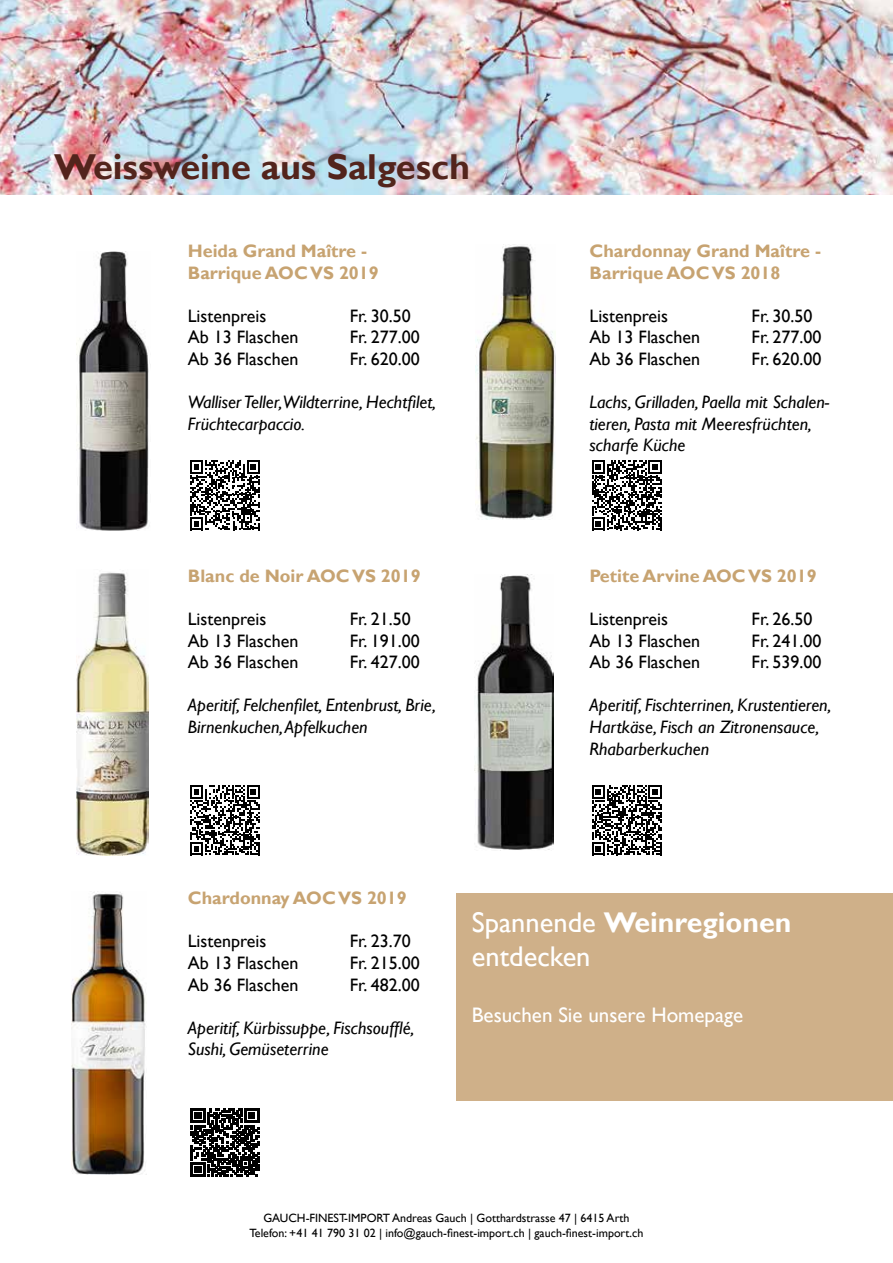
<style>
.page{position:relative;width:893px;height:1263px;background:#fff}
.page>*{position:absolute;margin:0;border:0;box-sizing:border-box;transform-origin:0 0}
.t1{font:700 36px "Gill Sans";color:#53241c}
.t2{font:28.5px/34.2px "Gill Sans";color:#fff}
.t3{font:21px "Gill Sans";color:#fff}
.t4{font:italic 18px/21.6px "Gill Sans";color:#000}
.t5{font:18px "Gill Sans";color:#000}
.t6{font:700 18px/21.6px "Gill Sans";color:#c7a371}
.t7{font:12px/14.4px "Gill Sans";color:#000;text-align:center}
.s1{font-weight:700}
</style>
<div class="page">
<img style="left:0;top:0;width:893px;height:195px">
<img style="left:76px;top:252px;width:74px;height:279px">
<svg style="left:190px;top:460px;width:70px;height:70px"></svg>
<img style="left:76px;top:572px;width:72px;height:283px">
<svg style="left:190px;top:785px;width:70px;height:70px"></svg>
<img style="left:475px;top:245px;width:81px;height:275px">
<svg style="left:592px;top:460px;width:70px;height:70px"></svg>
<img style="left:474px;top:574px;width:80px;height:277px">
<svg style="left:592px;top:785px;width:70px;height:70px"></svg>
<img style="left:71px;top:892px;width:75px;height:282px">
<svg style="left:191px;top:1108px;width:68px;height:69px"></svg>
<div style="left:456px;top:893px;width:437px;height:207px;background:#cfb089"></div>
<h1 class="t1" style="left:54px;top:145px;width:417px">Weissweine aus Salgesch</h1>
<p class="t6" style="left:188px;top:241px;width:192px">Heida Grand Maître -<br>Barrique AOC VS 2019</p>
<p class="t5" style="left:188px;top:305px;width:80px">Listenpreis</p>
<p class="t5" style="left:350px;top:305px;width:62px">Fr. 30.50</p>
<p class="t5" style="left:188px;top:327px;width:112px">Ab 13 Flaschen</p>
<p class="t5" style="left:350px;top:327px;width:71px">Fr. 277.00</p>
<p class="t5" style="left:188px;top:348px;width:112px">Ab 36 Flaschen</p>
<p class="t5" style="left:350px;top:348px;width:71px">Fr. 620.00</p>
<p class="t4" style="left:188px;top:392px;width:250px">Walliser Teller,Wildterrine, Hechtfilet,<br>Früchtecarpaccio.</p>
<p class="t6" style="left:188px;top:565px;width:234px">Blanc de Noir AOC VS 2019</p>
<p class="t5" style="left:188px;top:608px;width:80px">Listenpreis</p>
<p class="t5" style="left:350px;top:608px;width:62px">Fr. 21.50</p>
<p class="t5" style="left:188px;top:630px;width:112px">Ab 13 Flaschen</p>
<p class="t5" style="left:350px;top:630px;width:71px">Fr. 191.00</p>
<p class="t5" style="left:188px;top:652px;width:112px">Ab 36 Flaschen</p>
<p class="t5" style="left:350px;top:652px;width:71px">Fr. 427.00</p>
<p class="t4" style="left:188px;top:695px;width:250px">Aperitif, Felchenfilet, Entenbrust, Brie,<br>Birnenkuchen, Apfelkuchen</p>
<p class="t6" style="left:589px;top:241px;width:233px">Chardonnay Grand Maître -<br>Barrique AOC VS 2018</p>
<p class="t5" style="left:589px;top:305px;width:80px">Listenpreis</p>
<p class="t5" style="left:751px;top:305px;width:62px">Fr. 30.50</p>
<p class="t5" style="left:589px;top:327px;width:112px">Ab 13 Flaschen</p>
<p class="t5" style="left:751px;top:327px;width:71px">Fr. 277.00</p>
<p class="t5" style="left:589px;top:348px;width:112px">Ab 36 Flaschen</p>
<p class="t5" style="left:751px;top:348px;width:71px">Fr. 620.00</p>
<p class="t4" style="left:589px;top:392px;width:241px">Lachs, Grilladen, Paella mit Schalen&shy;tieren, Pasta mit Meeresfrüchten, scharfe Küche</p>
<p class="t6" style="left:589px;top:565px;width:229px">Petite Arvine AOC VS 2019</p>
<p class="t5" style="left:589px;top:608px;width:80px">Listenpreis</p>
<p class="t5" style="left:751px;top:608px;width:62px">Fr. 26.50</p>
<p class="t5" style="left:589px;top:630px;width:112px">Ab 13 Flaschen</p>
<p class="t5" style="left:751px;top:630px;width:71px">Fr. 241.00</p>
<p class="t5" style="left:589px;top:652px;width:112px">Ab 36 Flaschen</p>
<p class="t5" style="left:751px;top:652px;width:71px">Fr. 539.00</p>
<p class="t4" style="left:589px;top:695px;width:243px">Aperitif, Fischterrinen, Krustentieren,<br>Hartkäse, Fisch an Zitronensauce,<br>Rhabarberkuchen</p>
<p class="t6" style="left:188px;top:888px;width:220px">Chardonnay AOC VS 2019</p>
<p class="t5" style="left:188px;top:931px;width:80px">Listenpreis</p>
<p class="t5" style="left:350px;top:931px;width:62px">Fr. 23.70</p>
<p class="t5" style="left:188px;top:952px;width:112px">Ab 13 Flaschen</p>
<p class="t5" style="left:350px;top:952px;width:71px">Fr. 215.00</p>
<p class="t5" style="left:188px;top:974px;width:112px">Ab 36 Flaschen</p>
<p class="t5" style="left:350px;top:974px;width:71px">Fr. 482.00</p>
<p class="t4" style="left:188px;top:1017px;width:228px">Aperitif, Kürbissuppe, Fischsoufflé,<br>Sushi, Gemüseterrine</p>
<h2 class="t2" style="left:472px;top:906px;width:321px">Spannende <span class="s1">Weinregionen </span>entdecken</h2>
<p class="t3" style="left:472px;top:1003px;width:273px">Besuchen Sie unsere Homepage</p>
<p class="t7" style="left:249px;top:1211px;width:395px">GAUCH-FINEST-IMPORT Andreas Gauch | Gotthardstrasse 47 | 6415 Arth<br>Telefon: +41 41 790 31 02 | info@gauch-finest-import.ch | gauch-finest-import.ch</p>
</div>
